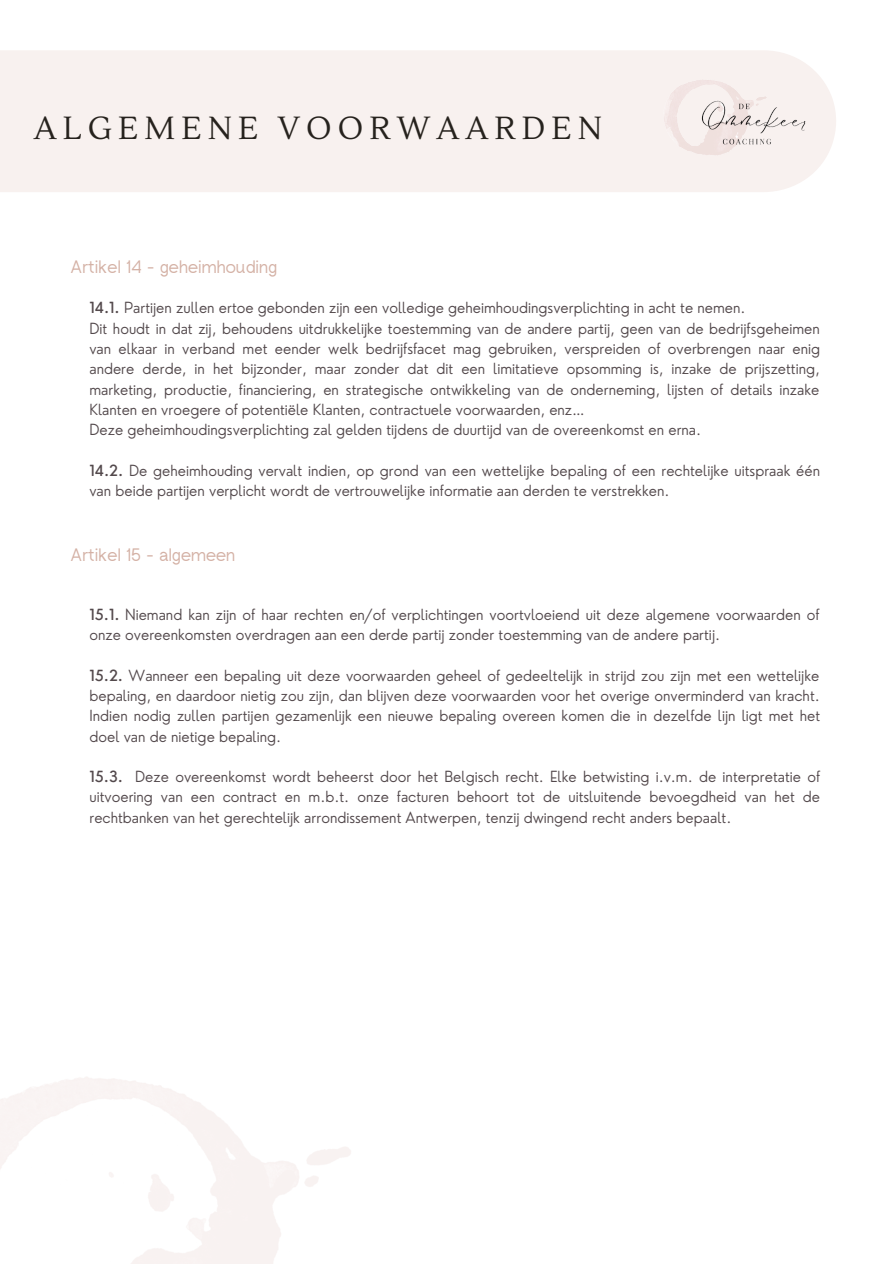
<style>
.page{position:relative;width:894px;height:1264px;background:#fff}
.page>*{position:absolute;margin:0;border:0;box-sizing:border-box;transform-origin:0 0}
.t1{font:31.8px "Lustria";letter-spacing:.19em;color:#26221d}
.t2{font:18px "rugratssans";color:#d4b1a5}
.t3{font:300 15px/20.2px "Nourd";color:#53494c}
.s1{font-weight:500}
</style>
<div class="page">
<div style="left:0;top:50px;width:629px;height:142px;background:#f8f1ef"></div>
<img style="left:629px;top:50px;width:207px;height:142px">
<h1 class="t1" style="left:34px;top:109px;width:569px">ALGEMENE VOORWAARDEN</h1>
<p class="t2" style="left:70px;top:260px;width:208px">Artikel 14 - geheimhouding</p>
<p class="t3" style="left:89px;top:298px;width:732px"><span class="s1">14.1.</span> Partijen zullen ertoe gebonden zijn een volledige geheimhoudingsverplichting in acht te nemen.<br>Dit houdt in dat zij, behoudens uitdrukkelijke toestemming van de andere partij, geen van de bedrijfsgeheimen van elkaar in verband met eender welk bedrijfsfacet mag gebruiken, verspreiden of overbrengen naar enig andere derde, in het bijzonder, maar zonder dat dit een limitatieve opsomming is, inzake de prijszetting, marketing, productie, financiering, en strategische ontwikkeling van de onderneming, lijsten of details inzake Klanten en vroegere of potentiële Klanten, contractuele voorwaarden, enz…<br>Deze geheimhoudingsverplichting zal gelden tijdens de duurtijd van de overeenkomst en erna.</p>
<p class="t3" style="left:89px;top:460px;width:732px"><span class="s1">14.2.</span> De geheimhouding vervalt indien, op grond van een wettelijke bepaling of een rechtelijke uitspraak één van beide partijen verplicht wordt de vertrouwelijke informatie aan derden te verstrekken.</p>
<p class="t2" style="left:70px;top:548px;width:166px">Artikel 15 - algemeen</p>
<p class="t3" style="left:89px;top:604px;width:731px"><span class="s1">15.1.</span> Niemand kan zijn of haar rechten en/of verplichtingen voortvloeiend uit deze algemene voorwaarden of onze overeenkomsten overdragen aan een derde partij zonder toestemming van de andere partij.</p>
<p class="t3" style="left:89px;top:665px;width:732px;text-align:justify"><span class="s1">15.2.</span> Wanneer een bepaling uit deze voorwaarden geheel of gedeeltelijk in strijd zou zijn met een wettelijke bepaling, en daardoor nietig zou zijn, dan blijven deze voorwaarden voor het overige onverminderd van kracht.<br>Indien nodig zullen partijen gezamenlijk een nieuwe bepaling overeen komen die in dezelfde lijn ligt met het doel van de nietige bepaling.</p>
<p class="t3" style="left:89px;top:766px;width:732px;text-align:justify"><span class="s1">15.3.</span> Deze overeenkomst wordt beheerst door het Belgisch recht. Elke betwisting i.v.m. de interpretatie of uitvoering van een contract en m.b.t. onze facturen behoort tot de uitsluitende bevoegdheid van het de rechtbanken van het gerechtelijk arrondissement Antwerpen, tenzij dwingend recht anders bepaalt.</p>
</div>
